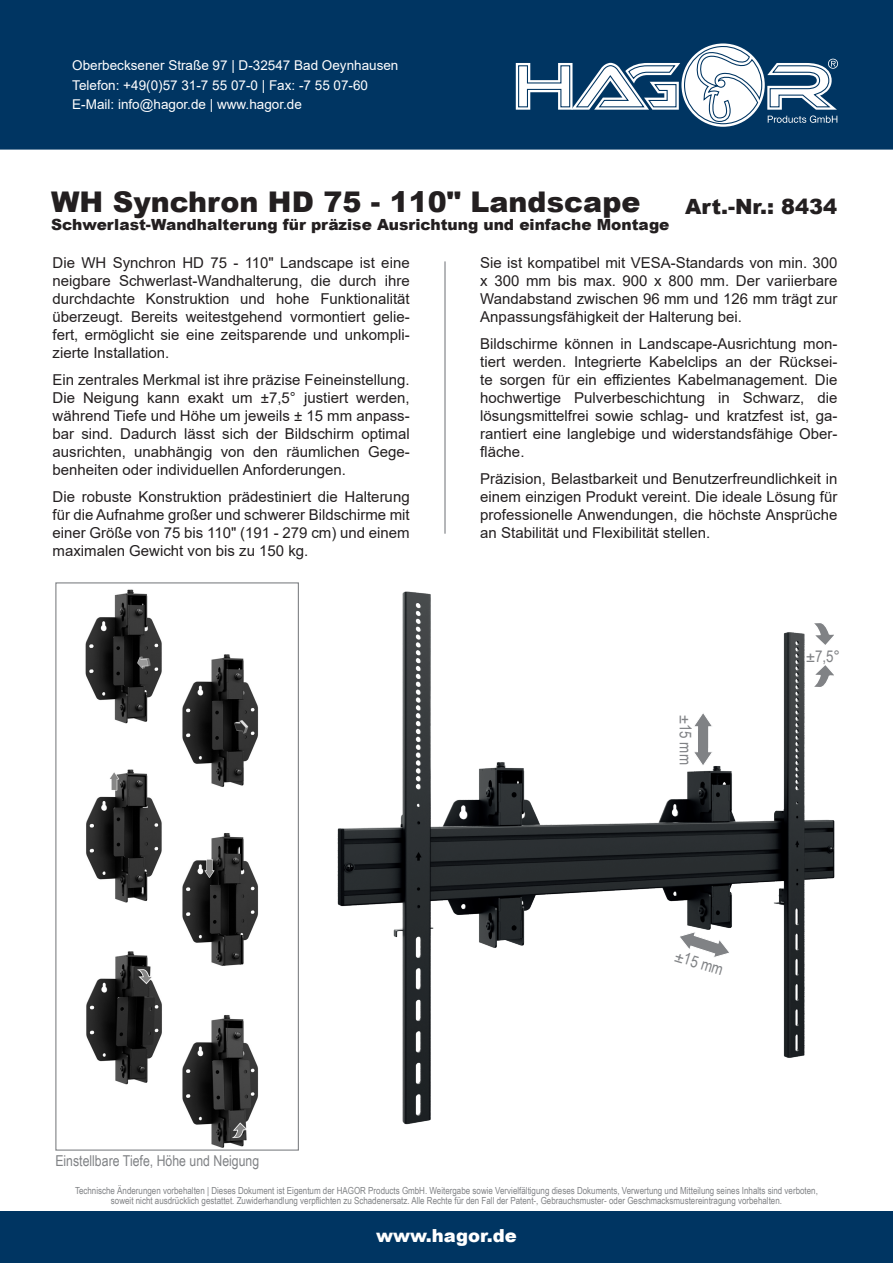
<style>
.page{position:relative;width:893px;height:1263px;background:#fff}
.page>*{position:absolute;margin:0;border:0;box-sizing:border-box;transform-origin:0 0}
.t1{font:900 28.5px "Arial";color:#231f20}
.t2{font:900 21px "Arial";color:#231f20}
.t3{font:900 18px "Arial";color:#fff}
.t4{font:16.35px "Arial Narrow";color:#808285}
.t5{font:900 15.3px "Arial";color:#231f20}
.t6{font:15px/18px "Arial";color:#231f20;text-align:justify}
.t7{font:15px "Arial Narrow";color:#808285}
.t8{font:13.5px/19.5px "Arial";color:#fff}
.t9{font:9.75px/10.5px "Arial Narrow";color:#808285;text-align:center}
</style>
<div class="page">
<div style="left:0;top:1212px;width:893px;height:51px;background:#003562"></div>
<div style="left:0;top:0;width:893px;height:150px;background:#003562"></div>
<hr style="left:444px;top:261px;width:2px;height:273px;background:#9d9fa2">
<svg style="left:483px;top:39px;width:376px;height:92px"></svg>
<img style="left:337px;top:591px;width:498px;height:534px">
<svg style="left:809px;top:621px;width:26px;height:27px"></svg>
<svg style="left:809px;top:662px;width:26px;height:27px"></svg>
<svg style="left:693px;top:712px;width:20px;height:54px"></svg>
<svg style="left:679px;top:931px;width:51px;height:27px"></svg>
<div style="left:55px;top:582px;width:244px;height:569px;border:1px solid #808285"></div>
<img style="left:86px;top:968px;width:173px;height:179px">
<img style="left:85px;top:589px;width:174px;height:180px">
<img style="left:86px;top:769px;width:173px;height:199px">
<p class="t8" style="left:72px;top:56px;width:328px">Oberbecksener Straße 97 | D-32547 Bad Oeynhausen<br>Telefon: +49(0)57 31-7 55 07-0 | Fax: -7 55 07-60<br>E-Mail: info@hagor.de | www.hagor.de</p>
<h1 class="t1" style="left:51px;top:181px;width:591px">WH Synchron HD 75 - 110" Landscape</h1>
<p class="t5" style="left:51px;top:214px;width:620px">Schwerlast-Wandhalterung für präzise Ausrichtung und einfache Montage</p>
<h2 class="t2" style="left:685px;top:191px;width:154px">Art.-Nr.: 8434</h2>
<p class="t6" style="left:53px;top:254px;width:359px">Die WH Synchron HD 75 - 110" Landscape ist eine neigbare Schwerlast-Wandhalterung, die durch ihre durchdachte Konstruktion und hohe Funktionalität überzeugt. Bereits weitestgehend vormontiert gelie&shy;fert, ermöglicht sie eine zeitsparende und unkompli&shy;zierte Installation.</p>
<p class="t6" style="left:53px;top:371px;width:359px">Ein zentrales Merkmal ist ihre präzise Feineinstellung.<br>Die Neigung kann exakt um ±7,5° justiert werden, während Tiefe und Höhe um jeweils ± 15 mm anpass&shy;bar sind. Dadurch lässt sich der Bildschirm optimal ausrichten, unabhängig von den räumlichen Gege&shy;benheiten oder individuellen Anforderungen.</p>
<p class="t6" style="left:53px;top:488px;width:359px">Die robuste Konstruktion prädestiniert die Halterung für die Aufnahme großer und schwerer Bildschirme mit einer Größe von 75 bis 110" (191 - 279 cm) und einem maximalen Gewicht von bis zu 150 kg.</p>
<p class="t6" style="left:480px;top:254px;width:359px">Sie ist kompatibel mit VESA-Standards von min. 300 x 300 mm bis max. 900 x 800 mm. Der variierbare Wandabstand zwischen 96 mm und 126 mm trägt zur Anpassungsfähigkeit der Halterung bei.</p>
<p class="t6" style="left:480px;top:335px;width:359px">Bildschirme können in Landscape-Ausrichtung mon&shy;tiert werden. Integrierte Kabelclips an der Rücksei&shy;te sorgen für ein effizientes Kabelmanagement. Die hochwertige Pulverbeschichtung in Schwarz, die lösungsmittelfrei sowie schlag- und kratzfest ist, ga&shy;rantiert eine langlebige und widerstandsfähige Ober&shy;fläche.</p>
<p class="t6" style="left:480px;top:470px;width:359px">Präzision, Belastbarkeit und Benutzerfreundlichkeit in einem einzigen Produkt vereint. Die ideale Lösung für professionelle Anwendungen, die höchste Ansprüche an Stabilität und Flexibilität stellen.</p>
<p class="t4" style="left:698px;top:715px;width:51px;rotate:90deg">±15 mm</p>
<p class="t4" style="left:806px;top:644px;width:36px">±7,5°</p>
<p class="t7" style="left:55px;top:1149px;width:205px">Einstellbare Tiefe, Höhe und Neigung</p>
<p class="t4" style="left:679px;top:944px;width:51px;rotate:17deg">±15 mm</p>
<p class="t9" style="left:75px;top:1184px;width:744px">Technische Änderungen vorbehalten | Dieses Dokument ist Eigentum der HAGOR Products GmbH. Weitergabe sowie Vervielfältigung dieses Dokuments, Verwertung und Mitteilung seines Inhalts sind verboten, soweit nicht ausdrücklich gestattet. Zuwiderhandlung verpflichten zu Schadenersatz. Alle Rechte für den Fall der Patent-, Gebrauchsmuster- oder Geschmacksmustereintragung vorbehalten.</p>
<p class="t3" style="left:376px;top:1222px;width:142px">www.hagor.de</p>
</div>
